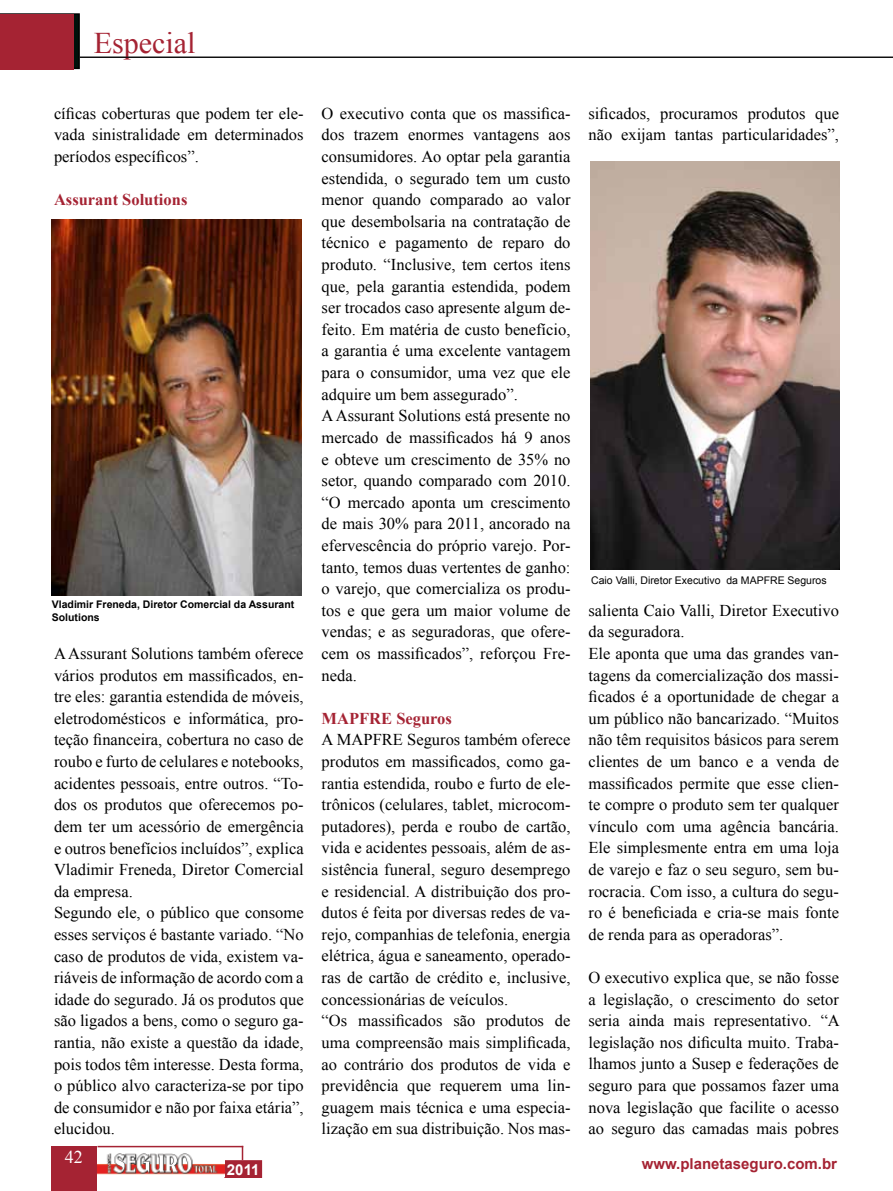
<style>
.page{position:relative;width:893px;height:1191px;background:#fff}
.page>*{position:absolute;margin:0;border:0;box-sizing:border-box;transform-origin:0 0}
.t1{font:30px "Times New Roman";color:#a52333}
.t2{font:18px "Times New Roman";color:#fff}
.t3{font:16.5px/21.6px "Times New Roman";color:#000}
.t4{font:700 16.5px "Times New Roman";color:#a52333}
.t5{font:700 15px "Arial";color:#a52333}
.t6{font:700 15px "Arial";color:#fff}
.t7{font:700 10.5px/12.6px "Arial";color:#000}
.t8{font:10.5px "Arial";color:#000}
</style>
<div class="page">
<svg style="left:0;top:13px;width:80px;height:56px"></svg>
<div style="left:0;top:14px;width:74px;height:55px;background:#a52333"></div>
<div style="left:51px;top:1146px;width:46px;height:45px;background:#a52333"></div>
<hr style="left:97px;top:1145px;width:146px;height:2px;background:#a52333">
<svg style="left:242px;top:1145px;width:1px;height:15px"></svg>
<div style="left:225px;top:1160px;width:36px;height:17px;background:#a52333"></div>
<div style="left:224px;top:1160px;width:38px;height:17px;border:2px solid #a52333"></div>
<img style="left:97px;top:1153px;width:127px;height:22px">
<hr style="left:80px;top:57px;width:813px;height:1px;background:#000">
<img style="left:52px;top:219px;width:250px;height:376px">
<img style="left:591px;top:162px;width:249px;height:407px">
<h1 class="t1" style="left:94px;top:23px;width:103px">Especial</h1>
<p class="t3" style="left:54px;top:102px;width:251px;text-align:justify">cíficas coberturas que podem ter ele&shy;vada sinistralidade em determinados períodos específicos”.</p>
<p class="t4" style="left:54px;top:188px;width:135px">Assurant Solutions</p>
<p class="t7" style="left:52px;top:598px;width:244px">Vladimir Freneda, Diretor Comercial da Assurant<br>Solutions</p>
<p class="t3" style="left:54px;top:642px;width:251px">A Assurant Solutions também oferece vários produtos em massificados, en&shy;tre eles: garantia estendida de móveis, eletrodomésticos e informática, pro&shy;teção financeira, cobertura no caso de roubo e furto de celulares e notebooks, acidentes pessoais, entre outros. “To&shy;dos os produtos que oferecemos po&shy;dem ter um acessório de emergência e outros benefícios incluídos”, explica Vladimir Freneda, Diretor Comercial da empresa.<br>Segundo ele, o público que consome esses serviços é bastante variado. “No caso de produtos de vida, existem va&shy;riáveis de informação de acordo com a idade do segurado. Já os produtos que são ligados a bens, como o seguro ga&shy;rantia, não existe a questão da idade, pois todos têm interesse. Desta forma, o público alvo caracteriza-se por tipo de consumidor e não por faixa etária”, elucidou.</p>
<p class="t3" style="left:322px;top:102px;width:250px">O executivo conta que os massifica&shy;dos trazem enormes vantagens aos consumidores. Ao optar pela garantia estendida, o segurado tem um custo menor quando comparado ao valor que desembolsaria na contratação de técnico e pagamento de reparo do produto. “Inclusive, tem certos itens que, pela garantia estendida, podem ser trocados caso apresente algum de&shy;feito. Em matéria de custo benefício, a garantia é uma excelente vantagem para o consumidor, uma vez que ele adquire um bem assegurado”.<br>A Assurant Solutions está presente no mercado de massificados há 9 anos e obteve um crescimento de 35% no setor, quando comparado com 2010. “O mercado aponta um crescimento de mais 30% para 2011, ancorado na efervescência do próprio varejo. Por&shy;tanto, temos duas vertentes de ganho: o varejo, que comercializa os produ&shy;tos e que gera um maior volume de vendas; e as seguradoras, que ofere&shy;cem os massificados”, reforçou Fre&shy;neda.</p>
<p class="t4" style="left:322px;top:707px;width:132px">MAPFRE Seguros</p>
<p class="t3" style="left:322px;top:729px;width:250px">A MAPFRE Seguros também oferece produtos em massificados, como ga&shy;rantia estendida, roubo e furto de ele&shy;trônicos (celulares, tablet, microcom&shy;putadores), perda e roubo de cartão, vida e acidentes pessoais, além de as&shy;sistência funeral, seguro desemprego e residencial. A distribuição dos pro&shy;dutos é feita por diversas redes de va&shy;rejo, companhias de telefonia, energia elétrica, água e saneamento, operado&shy;ras de cartão de crédito e, inclusive, concessionárias de veículos.<br>“Os massificados são produtos de uma compreensão mais simplificada, ao contrário dos produtos de vida e previdência que requerem uma lin&shy;guagem mais técnica e uma especia&shy;lização em sua distribuição. Nos mas-</p>
<p class="t3" style="left:588px;top:102px;width:252px">sificados, procuramos produtos que não exijam tantas particularidades”,</p>
<p class="t8" style="left:591px;top:573px;width:237px">Caio Valli, Diretor Executivo da MAPFRE Seguros</p>
<p class="t3" style="left:588px;top:599px;width:252px">salienta Caio Valli, Diretor Executivo da seguradora.<br>Ele aponta que uma das grandes van&shy;tagens da comercialização dos massi&shy;ficados é a oportunidade de chegar a um público não bancarizado. “Muitos não têm requisitos básicos para serem clientes de um banco e a venda de massificados permite que esse clien&shy;te compre o produto sem ter qualquer vínculo com uma agência bancária.<br>Ele simplesmente entra em uma loja de varejo e faz o seu seguro, sem bu&shy;rocracia. Com isso, a cultura do segu&shy;ro é beneficiada e cria-se mais fonte de renda para as operadoras”.</p>
<p class="t3" style="left:588px;top:966px;width:253px;text-align:justify">O executivo explica que, se não fosse a legislação, o crescimento do setor seria ainda mais representativo. “A legislação nos dificulta muito. Traba&shy;lhamos junto a Susep e federações de seguro para que possamos fazer uma nova legislação que facilite o acesso ao seguro das camadas mais pobres</p>
<p class="t2" style="left:65px;top:1144px;width:19px">42</p>
<p class="t6" style="left:227px;top:1159px;width:34px">2011</p>
<p class="t5" style="left:642px;top:1153px;width:197px">www.planetaseguro.com.br</p>
</div>
